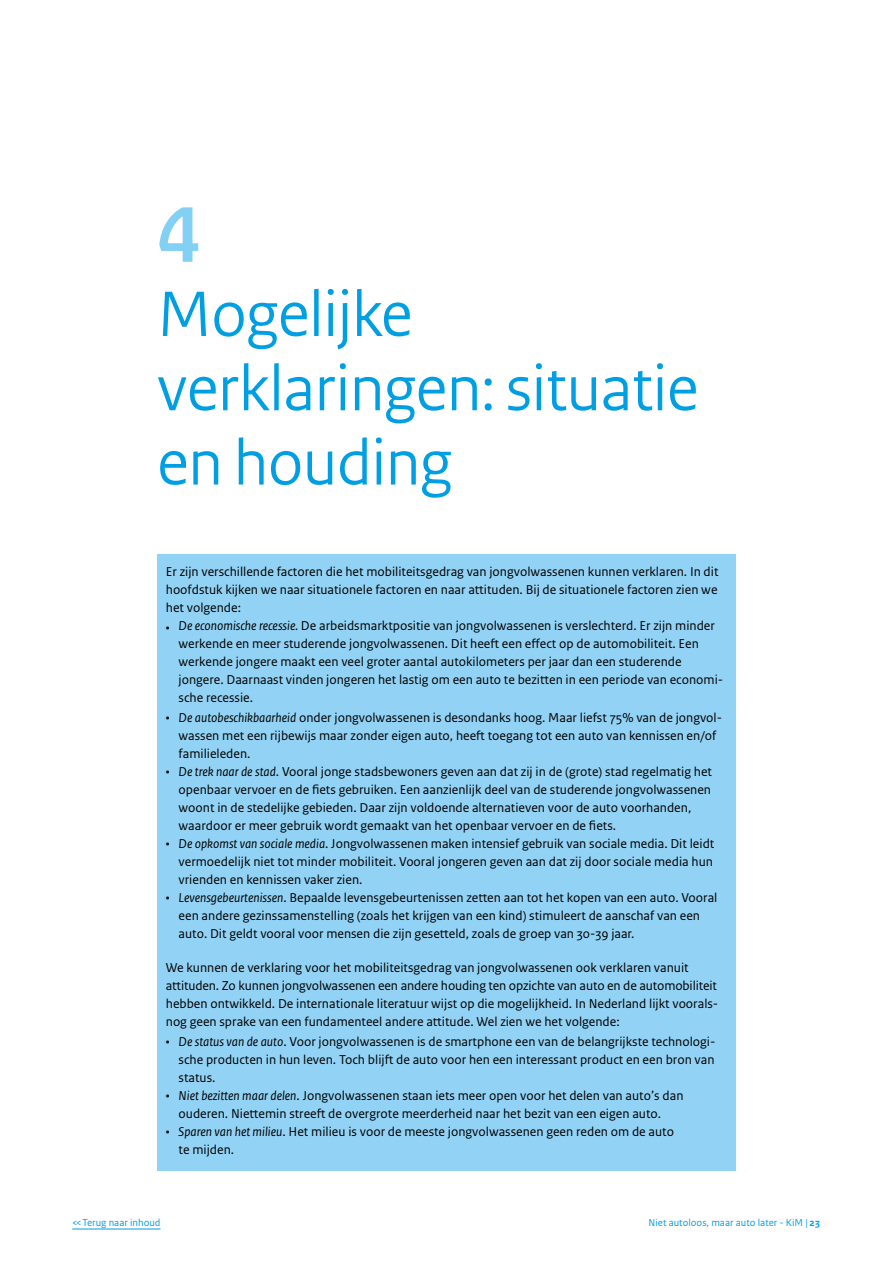
<style>
.page{position:relative;width:893px;height:1263px;background:#fff}
.page>*{position:absolute;margin:0;border:0;box-sizing:border-box;transform-origin:0 0}
._02_RO_Titel_Hoofdst{font:700 82.5px "Rijksoverheid Sans Heading";color:#83d0f5}
._02_RO_Titel_Hoofdst-2{font:67.5px/74.2px "Rijksoverheid Sans Heading";color:#009fe3}
.Kader_brood_opsom{font:13.5px/18px "Rijksoverheid Sans Text";color:#000}
._24_RO_Kader_Broodte{font:13.5px/18px "Rijksoverheid Sans Text";color:#000;text-align:justify}
.t1{font:10.5px "Rijksoverheid Sans Text";color:#009fe3}
.s1{font-style:italic}
.s2{font-weight:700}
</style>
<div class="page">
<div style="left:157px;top:554px;width:579px;height:617px;background:#92d2f4"></div>
<hr style="left:72px;top:1229px;width:89px;height:1px;background:#009fe3">
<p class="_02_RO_Titel_Hoofdst" style="left:157px;top:188px;width:44px">4</p>
<p class="_02_RO_Titel_Hoofdst-2" style="left:157px;top:278px;width:542px">Mogelijke verklaringen: situatie en houding</p>
<p class="_24_RO_Kader_Broodte" style="left:166px;top:563px;width:554px">Er zijn verschillende factoren die het mobiliteitsgedrag van jongvolwassenen kunnen verklaren. In dit hoofdstuk kijken we naar situationele factoren en naar attituden. Bij de situationele factoren zien we het volgende:</p>
<p class="Kader_brood_opsom" style="left:179px;top:617px;width:546px;text-indent:-13px">• <span class="s1">De economische recessie.</span> De arbeidsmarktpositie van jongvolwassenen is verslechterd. Er zijn minder werkende en meer studerende jongvolwassenen. Dit heeft een effect op de automobiliteit. Een werkende jongere maakt een veel groter aantal autokilometers per jaar dan een studerende jongere. Daarnaast vinden jongeren het lastig om een auto te bezitten in een periode van economi&shy;sche recessie.</p>
<p class="Kader_brood_opsom" style="left:179px;top:709px;width:545px;text-indent:-13px">• <span class="s1">De autobeschikbaarheid</span> onder jongvolwassenen is desondanks hoog. Maar liefst 75% van de jongvol&shy;wassen met een rijbewijs maar zonder eigen auto, heeft toegang tot een auto van kennissen en/of familieleden.</p>
<p class="Kader_brood_opsom" style="left:179px;top:763px;width:535px;text-indent:-13px">• <span class="s1">De trek naar de stad</span>. Vooral jonge stadsbewoners geven aan dat zij in de (grote) stad regelmatig het openbaar vervoer en de fiets gebruiken. Een aanzienlijk deel van de studerende jongvolwassenen woont in de stedelijke gebieden. Daar zijn voldoende alternatieven voor de auto voorhanden, waardoor er meer gebruik wordt gemaakt van het openbaar vervoer en de fiets.</p>
<p class="Kader_brood_opsom" style="left:179px;top:835px;width:537px;text-align:justify;text-indent:-13px">• <span class="s1">De opkomst van sociale media</span>. Jongvolwassenen maken intensief gebruik van sociale media. Dit leidt vermoedelijk niet tot minder mobiliteit. Vooral jongeren geven aan dat zij door sociale media hun vrienden en kennissen vaker zien.</p>
<p class="Kader_brood_opsom" style="left:179px;top:889px;width:540px;text-indent:-13px">• <span class="s1">Levensgebeurtenissen</span>. Bepaalde levensgebeurtenissen zetten aan tot het kopen van een auto. Vooral een andere gezinssamenstelling (zoals het krijgen van een kind) stimuleert de aanschaf van een auto. Dit geldt vooral voor mensen die zijn gesetteld, zoals de groep van 30-39 jaar.</p>
<p class="_24_RO_Kader_Broodte" style="left:166px;top:959px;width:554px;text-align:left">We kunnen de verklaring voor het mobiliteitsgedrag van jongvolwassenen ook verklaren vanuit attituden. Zo kunnen jongvolwassenen een andere houding ten opzichte van auto en de automobiliteit hebben ontwikkeld. De internationale literatuur wijst op die mogelijkheid. In Nederland lijkt voorals&shy;nog geen sprake van een fundamenteel andere attitude. Wel zien we het volgende:</p>
<p class="Kader_brood_opsom" style="left:179px;top:1033px;width:538px;text-align:justify;text-indent:-13px">• <span class="s1">De status van de auto</span>. Voor jongvolwassenen is de smartphone een van de belangrijkste technologi&shy;sche producten in hun leven. Toch blijft de auto voor hen een interessant product en een bron van status.</p>
<p class="Kader_brood_opsom" style="left:179px;top:1087px;width:506px;text-indent:-13px">• <span class="s1">Niet bezitten maar delen</span>. Jongvolwassenen staan iets meer open voor het delen van auto’s dan ouderen. Niettemin streeft de overgrote meerderheid naar het bezit van een eigen auto.</p>
<p class="Kader_brood_opsom" style="left:179px;top:1123px;width:497px;text-indent:-13px">• <span class="s1">Sparen van het milieu</span>. Het milieu is voor de meeste jongvolwassenen geen reden om de auto te mijden.</p>
<p class="t1" style="left:72px;top:1216px;width:90px">&lt;&lt; Terug naar inhoud</p>
<p class="t1" style="left:649px;top:1216px;width:173px">Niet autoloos, maar auto later - KiM | <span class="s2">23</span></p>
</div>
